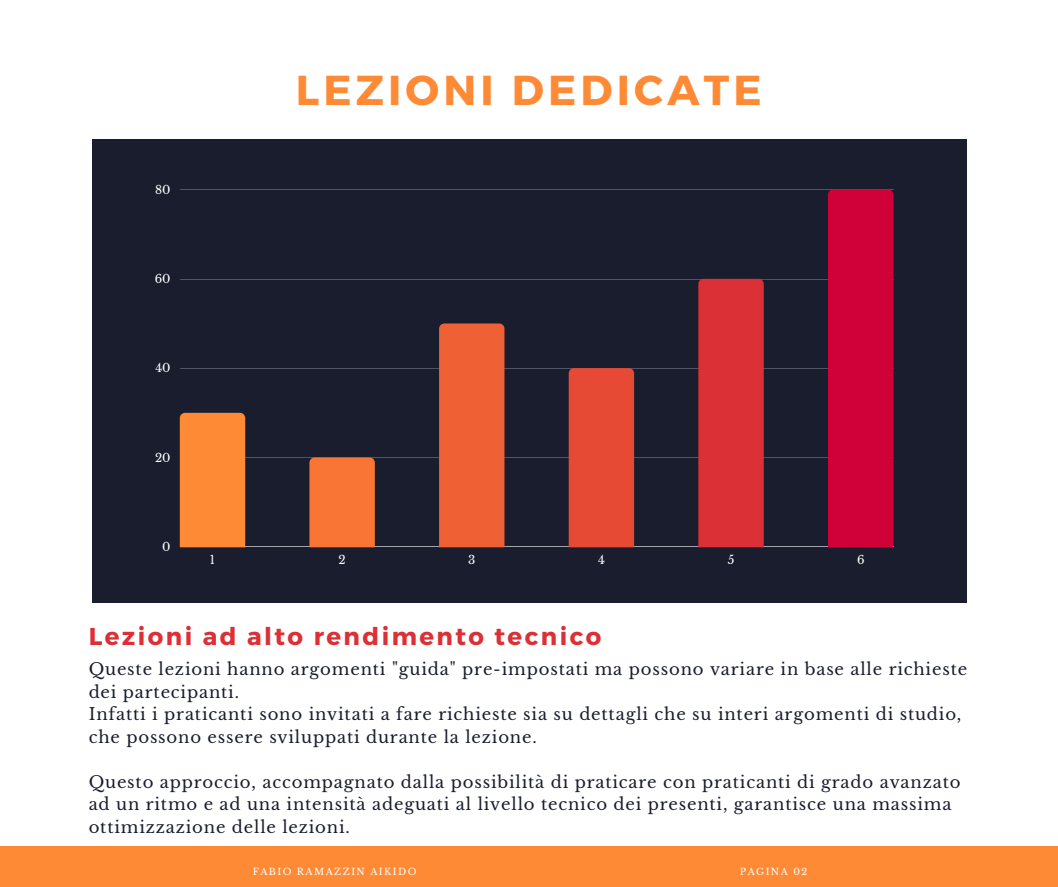
<style>
.page{position:relative;width:1058px;height:887px;background:#fff}
.page>*{position:absolute;margin:0;border:0;box-sizing:border-box;transform-origin:0 0}
.t1{font:700 41.85px "Montserrat";letter-spacing:.1em;color:#ff8a36}
.t2{font:700 24.45px "Montserrat";letter-spacing:.1em;color:#dc2f36}
.t3{font:16.5px/22.5px "Libre Baskerville";letter-spacing:.05em;color:#191d2d}
.t4{font:11.7px "Libre Baskerville";color:#fff}
.t5{font:9.3px "Libre Baskerville";letter-spacing:.15em;color:#fff}
</style>
<div class="page">
<div style="left:0;top:846px;width:1057px;height:40px;background:#ff8a36"></div>
<div style="left:92px;top:139px;width:874px;height:463px;background:#191d2d"></div>
<hr style="left:180px;top:189px;width:713px;height:1px;background:#fff">
<hr style="left:180px;top:279px;width:713px;height:1px;background:#fff">
<hr style="left:180px;top:368px;width:713px;height:1px;background:#fff">
<hr style="left:180px;top:457px;width:713px;height:1px;background:#fff">
<hr style="left:180px;top:546px;width:713px;height:1px;background:#fff">
<div style="left:180px;top:413px;width:65px;height:134px;background:#ff8a36"></div>
<div style="left:309px;top:457px;width:66px;height:90px;background:#f87535"></div>
<div style="left:439px;top:323px;width:65px;height:224px;background:#ef6035"></div>
<div style="left:568px;top:368px;width:66px;height:179px;background:#e64a35"></div>
<div style="left:698px;top:279px;width:65px;height:268px;background:#dc3037"></div>
<div style="left:828px;top:189px;width:65px;height:358px;background:#d00038"></div>
<p class="t4" style="left:155px;top:183px;width:17px">80</p>
<p class="t4" style="left:155px;top:272px;width:17px">60</p>
<p class="t4" style="left:155px;top:361px;width:17px">40</p>
<p class="t4" style="left:155px;top:450px;width:17px">20</p>
<p class="t4" style="left:162px;top:539px;width:10px">0</p>
<h1 class="t1" style="left:296px;top:63px;width:467px">LEZIONI DEDICATE</h1>
<p class="t4" style="left:210px;top:552px;width:7px">1</p>
<p class="t4" style="left:338px;top:552px;width:9px">2</p>
<p class="t4" style="left:468px;top:552px;width:9px">3</p>
<p class="t4" style="left:598px;top:552px;width:8px">4</p>
<p class="t4" style="left:728px;top:552px;width:8px">5</p>
<p class="t4" style="left:857px;top:552px;width:9px">6</p>
<h2 class="t2" style="left:89px;top:620px;width:514px">Lezioni ad alto rendimento tecnico</h2>
<p class="t3" style="left:89px;top:658px;width:880px">Queste lezioni hanno argomenti "guida" pre-impostati ma possono variare in base alle richieste dei partecipanti.<br>Infatti i praticanti sono invitati a fare richieste sia su dettagli che su interi argomenti di studio, che possono essere sviluppati durante la lezione.</p>
<p class="t3" style="left:89px;top:770px;width:873px">Questo approccio, accompagnato dalla possibilità di praticare con praticanti di grado avanzato ad un ritmo e ad una intensità adeguati al livello tecnico dei presenti, garantisce una massima ottimizzazione delle lezioni.</p>
<p class="t5" style="left:253px;top:865px;width:165px">FABIO RAMAZZIN AIKIDO</p>
<p class="t5" style="left:740px;top:866px;width:69px">PAGINA 02</p>
</div>
